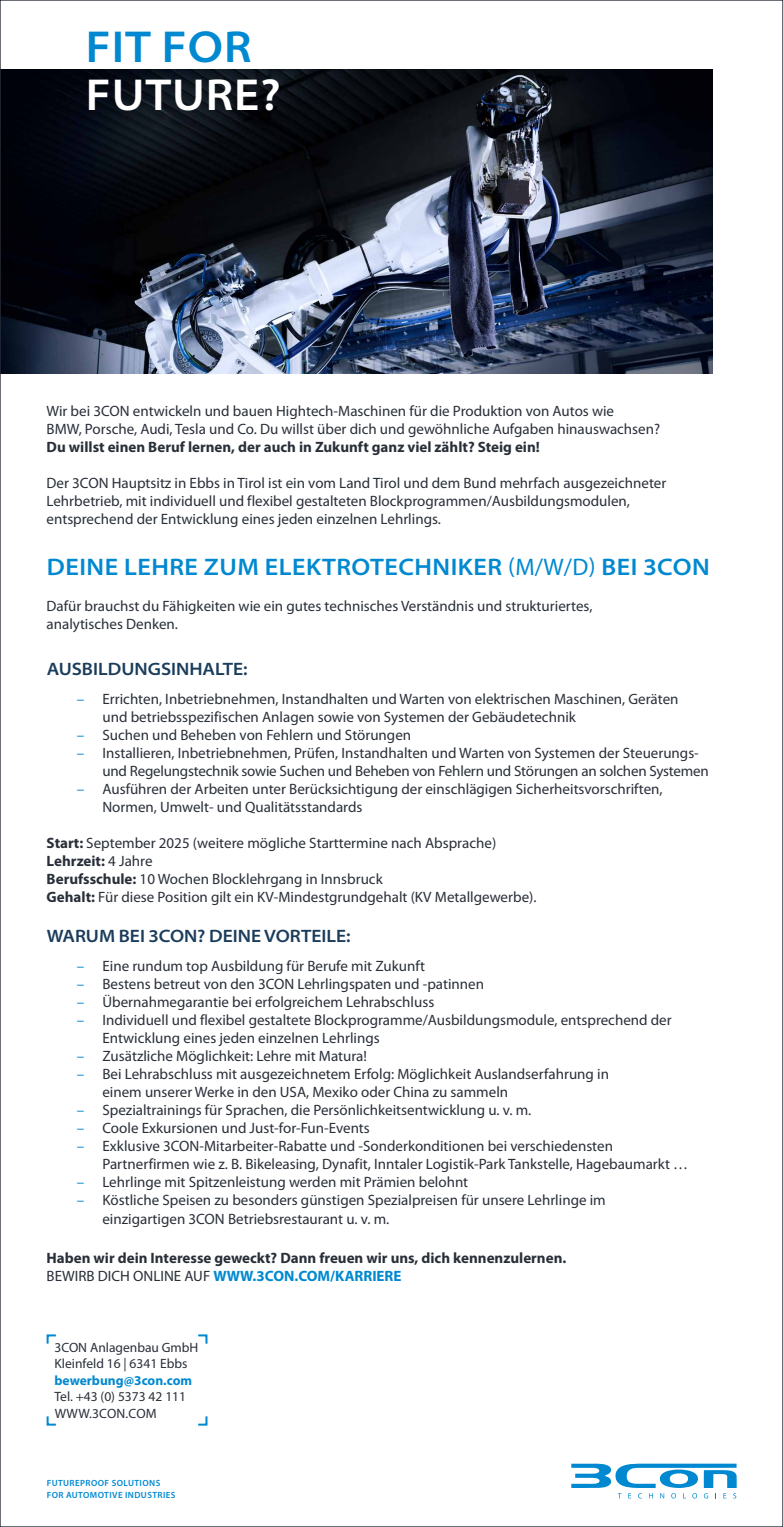
<style>
.page{position:relative;width:783px;height:1527px;background:#fff}
.page>*{position:absolute;margin:0;border:0;box-sizing:border-box;transform-origin:0 0}
.t1{font:600 semi-expanded 45px "Myriad Pro";letter-spacing:.02em;color:#fff}
.t2{font:600 semi-expanded 45px "Myriad Pro";letter-spacing:.02em;color:#0089d0}
.t3{font:600 semi-expanded 24px "Myriad Pro";letter-spacing:.02em;color:#0089d0}
.t4{font:600 semi-expanded 18px "Myriad Pro";color:#1b3d5c}
.t5{font:15px/18px "Myriad Pro";color:#292f39}
.t6{font:700 15px/18px "Myriad Pro";color:#292f39}
.t7{font:13.5px/16.5px "Myriad Pro";color:#292f39}
.t8{font:700 13.5px "Myriad Pro";color:#0089d0}
.t9{font:600 9px/12.8px "Myriad Pro";letter-spacing:.045em;color:#0089d0}
.s1{font-weight:400;font-stretch:normal}
.s2{color:#0089d0}
.s3{font-weight:700}
.s4{font-weight:400}
</style>
<div class="page">
<img style="left:2px;top:70px;width:709px;height:304px">
<svg style="left:46px;top:1334px;width:10px;height:10px"></svg>
<svg style="left:46px;top:1416px;width:10px;height:10px"></svg>
<svg style="left:198px;top:1334px;width:10px;height:10px"></svg>
<svg style="left:198px;top:1416px;width:10px;height:10px"></svg>
<svg style="left:571px;top:1463px;width:165px;height:35px"></svg>
<h1 class="t2" style="left:86px;top:18px;width:167px">FIT FOR</h1>
<h1 class="t1" style="left:86px;top:66px;width:196px">FUTURE?</h1>
<p class="t5" style="left:47px;top:402px;width:615px">Wir bei 3CON entwickeln und bauen Hightech-Maschinen für die Produktion von Autos wie<br>BMW, Porsche, Audi, Tesla und Co. Du willst über dich und gewöhnliche Aufgaben hinauswachsen?</p>
<p class="t6" style="left:47px;top:438px;width:494px">Du willst einen Beruf lernen, der auch in Zukunft ganz viel zählt? Steig ein!</p>
<p class="t5" style="left:47px;top:474px;width:621px">Der 3CON Hauptsitz in Ebbs in Tirol ist ein vom Land Tirol und dem Bund mehrfach ausgezeichneter<br>Lehrbetrieb, mit individuell und flexibel gestalteten Blockprogrammen/Ausbildungsmodulen, entsprechend der Entwicklung eines jeden einzelnen Lehrlings.</p>
<h2 class="t3" style="left:47px;top:551px;width:664px">DEINE LEHRE ZUM ELEKTROTECHNIKER <span class="s1">(M/W/D)</span> BEI 3CON</h2>
<p class="t5" style="left:47px;top:597px;width:547px">Dafür brauchst du Fähigkeiten wie ein gutes technisches Verständnis und strukturiertes, analytisches Denken.</p>
<p class="t4" style="left:47px;top:657px;width:202px">AUSBILDUNGSINHALTE:</p>
<p class="t5" style="left:102px;top:690px;width:577px;text-indent:-26px"><span class="s2">–</span> Errichten, Inbetriebnehmen, Instandhalten und Warten von elektrischen Maschinen, Geräten und betriebsspezifischen Anlagen sowie von Systemen der Gebäudetechnik</p>
<p class="t5" style="left:77px;top:726px;width:336px"><span class="s2">–</span> Suchen und Beheben von Fehlern und Störungen</p>
<p class="t5" style="left:102px;top:744px;width:607px;text-indent:-26px"><span class="s2">–</span> Installieren, Inbetriebnehmen, Prüfen, Instandhalten und Warten von Systemen der Steuerungs&shy;und Regelungstechnik sowie Suchen und Beheben von Fehlern und Störungen an solchen Systemen</p>
<p class="t5" style="left:102px;top:780px;width:561px;text-indent:-26px"><span class="s2">–</span> Ausführen der Arbeiten unter Berücksichtigung der einschlägigen Sicherheitsvorschriften,<br>Normen, Umwelt- und Qualitätsstandards</p>
<p class="t5" style="left:47px;top:834px;width:491px"><span class="s3">Start:</span> September 2025 (weitere mögliche Starttermine nach Absprache)<br><span class="s3">Lehrzeit:</span> 4 Jahre<br><span class="s3">Berufsschule:</span> 10 Wochen Blocklehrgang in Innsbruck<br><span class="s3">Gehalt:</span> Für diese Position gilt ein KV-Mindestgrundgehalt (KV Metallgewerbe).</p>
<p class="t4" style="left:47px;top:924px;width:305px">WARUM BEI 3CON? DEINE VORTEILE:</p>
<p class="t5" style="left:77px;top:957px;width:350px"><span class="s2">–</span> Eine rundum top Ausbildung für Berufe mit Zukunft</p>
<p class="t5" style="left:77px;top:975px;width:409px"><span class="s2">–</span> Bestens betreut von den 3CON Lehrlingspaten und -patinnen</p>
<p class="t5" style="left:77px;top:993px;width:359px"><span class="s2">–</span> Übernahmegarantie bei erfolgreichem Lehrabschluss</p>
<p class="t5" style="left:102px;top:1011px;width:570px;text-indent:-26px"><span class="s2">–</span> Individuell und flexibel gestaltete Blockprogramme/Ausbildungsmodule, entsprechend der<br>Entwicklung eines jeden einzelnen Lehrlings</p>
<p class="t5" style="left:77px;top:1047px;width:292px"><span class="s2">–</span> Zusätzliche Möglichkeit: Lehre mit Matura!</p>
<p class="t5" style="left:102px;top:1065px;width:508px;text-indent:-26px"><span class="s2">–</span> Bei Lehrabschluss mit ausgezeichnetem Erfolg: Möglichkeit Auslandserfahrung in einem unserer Werke in den USA, Mexiko oder China zu sammeln</p>
<p class="t5" style="left:77px;top:1101px;width:456px"><span class="s2">–</span> Spezialtrainings für Sprachen, die Persönlichkeitsentwicklung u. v. m.</p>
<p class="t5" style="left:77px;top:1119px;width:294px"><span class="s2">–</span> Coole Exkursionen und Just-for-Fun-Events</p>
<p class="t5" style="left:102px;top:1137px;width:587px;text-indent:-26px"><span class="s2">–</span> Exklusive 3CON-Mitarbeiter-Rabatte und -Sonderkonditionen bei verschiedensten<br>Partnerfirmen wie z. B. Bikeleasing, Dynafit, Inntaler Logistik-Park Tankstelle, Hagebaumarkt …</p>
<p class="t5" style="left:77px;top:1173px;width:393px"><span class="s2">–</span> Lehrlinge mit Spitzenleistung werden mit Prämien belohnt</p>
<p class="t5" style="left:102px;top:1190px;width:504px;line-height:18.8px;text-indent:-26px"><span class="s2">–</span> Köstliche Speisen zu besonders günstigen Spezialpreisen für unsere Lehrlinge im einzigartigen 3CON Betriebsrestaurant u. v. m.</p>
<p class="t6" style="left:47px;top:1249px;width:521px">Haben wir dein Interesse geweckt? Dann freuen wir uns, dich kennenzulernen.<br><span class="s4">BEWIRB DICH ONLINE AUF</span> <span class="s2">WWW.3CON.COM/KARRIERE</span></p>
<p class="t7" style="left:54px;top:1339px;width:145px">3CON Anlagenbau GmbH<br>Kleinfeld 16 | 6341 Ebbs</p>
<p class="t8" style="left:54px;top:1372px;width:139px">bewerbung@3con.com</p>
<p class="t7" style="left:54px;top:1388px;width:133px">Tel. +43 (0) 5373 42 111<br>WWW.3CON.COM</p>
<p class="t9" style="left:47px;top:1475px;width:130px">FUTUREPROOF SOLUTIONS<br>FOR AUTOMOTIVE INDUSTRIES</p>
</div>
